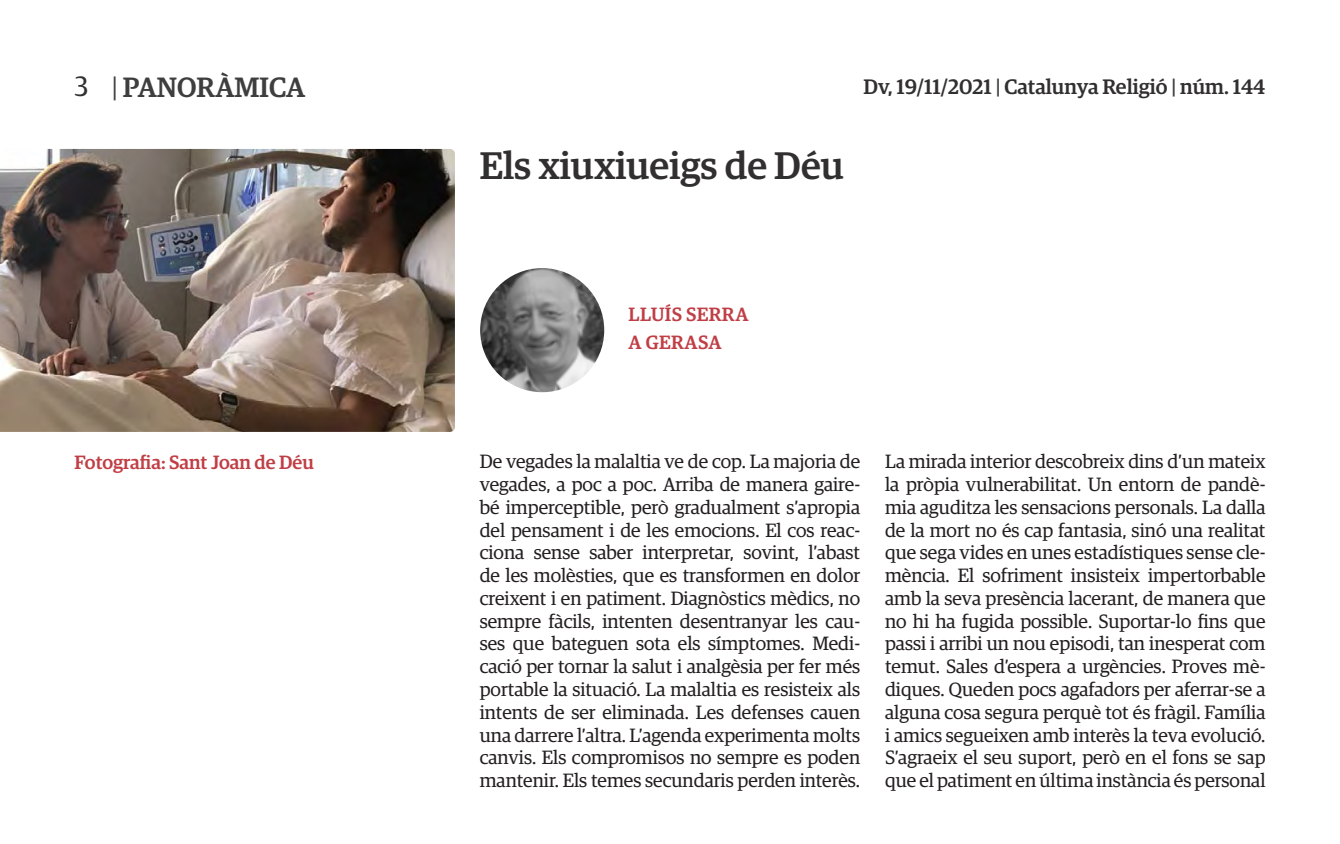
<style>
.page{position:relative;width:1340px;height:844px;background:#fff}
.page>*{position:absolute;margin:0;border:0;box-sizing:border-box;transform-origin:0 0}
.t1{font:500 38.5px "Guardian Egyp";color:#312f30}
.t2{font:500 28px "Guardian Egyp";color:#3e3e3f}
.t3{font:500 21px "Guardian Egyp";color:#312f30}
.t4{font:19.25px/22.8px "Guardian Egyp";color:#231f20;text-align:justify}
.t5{font:500 19.25px "Guardian Egyp";letter-spacing:.005em;color:#c03e45}
.s1{font-weight:400;color:#312f30}
.s2{font-weight:400}
.s3{color:#3e3e3f}
</style>
<div class="page">
<img style="left:0;top:149px;width:455px;height:283px">
<img style="left:480px;top:268px;width:124px;height:124px;border-radius:62px">
<h2 class="t2" style="left:74px;top:67px;width:232px"><span class="s1">3</span> <span class="s2">|</span> PANORÀMICA</h2>
<p class="t3" style="left:863px;top:71px;width:403px">Dv, 19/11/2021 <span class="s3">|</span> Catalunya Religió <span class="s3">|</span> núm. 144</p>
<p class="t1" style="left:480px;top:138px;width:366px">Els xiuxiueigs de Déu</p>
<p class="t5" style="left:74px;top:448px;width:241px">Fotografia: Sant Joan de Déu</p>
<p class="t5" style="left:628px;top:300px;width:121px">LLUÍS SERRA</p>
<p class="t5" style="left:628px;top:328px;width:95px">A GERASA</p>
<p class="t4" style="left:480px;top:449px;width:382px">De vegades la malaltia ve de cop. La majoria de vegades, a poc a poc. Arriba de manera gaire&shy;bé imperceptible, però gradualment s’apropia del pensament i de les emocions. El cos reac&shy;ciona sense saber interpretar, sovint, l’abast de les molèsties, que es transformen en dolor creixent i en patiment. Diagnòstics mèdics, no sempre fàcils, intenten desentranyar les cau&shy;ses que bateguen sota els símptomes. Medi&shy;cació per tornar la salut i analgèsia per fer més portable la situació. La malaltia es resisteix als intents de ser eliminada. Les defenses cauen una darrere l’altra. L’agenda experimenta molts canvis. Els compromisos no sempre es poden mantenir. Els temes secundaris perden interès.</p>
<p class="t4" style="left:885px;top:449px;width:382px">La mirada interior descobreix dins d’un mateix la pròpia vulnerabilitat. Un entorn de pandè&shy;mia aguditza les sensacions personals. La dalla de la mort no és cap fantasia, sinó una realitat que sega vides en unes estadístiques sense cle&shy;mència. El sofriment insisteix impertorbable amb la seva presència lacerant, de manera que no hi ha fugida possible. Suportar-lo fins que passi i arribi un nou episodi, tan inesperat com temut. Sales d’espera a urgències. Proves mè&shy;diques. Queden pocs agafadors per aferrar-se a alguna cosa segura perquè tot és fràgil. Família i amics segueixen amb interès la teva evolució.<br>S’agraeix el seu suport, però en el fons se sap que el patiment en última instància és personal</p>
</div>
